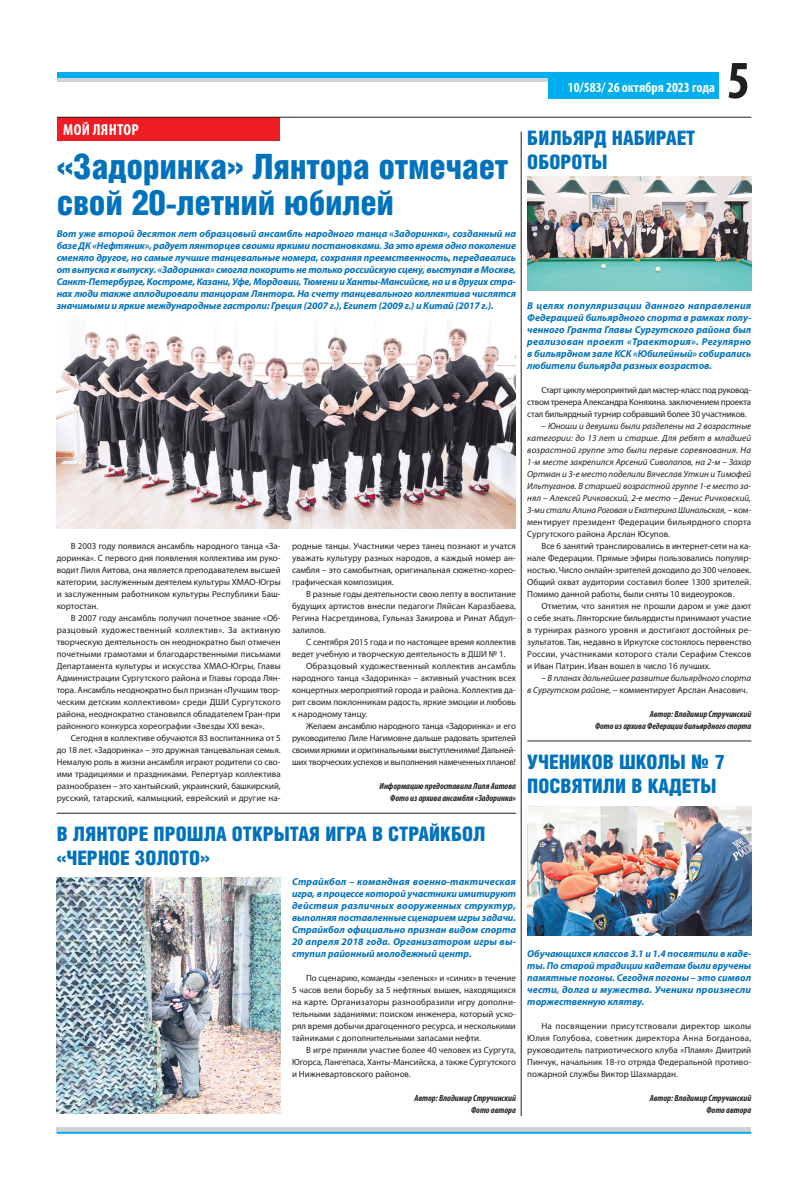
<style>
.page{position:relative;width:808px;height:1191px;background:#fff}
.page>*{position:absolute;margin:0;border:0;box-sizing:border-box;transform-origin:0 0}
.t1{font:700 condensed 54px "Myriad Pro";color:#231f20}
.t2{font:35px/36px "Helios Cond Black C";letter-spacing:-.01em;color:#0072bc}
.t3{font:20px/24px "Helios Cond Black C";color:#0072bc}
.t4{font:700 condensed 16px "Myriad Pro";letter-spacing:.02em;color:#fff}
.t5{font:700 condensed 14px "Myriad Pro";color:#fff}
.t6{font:italic 700 10px/12px "Myriad Pro";color:#0072bc;text-align:justify}
.t7{font:9px/12px "Myriad Pro";color:#231f20;text-align:justify}
.t8{font:italic 9px/12px "Myriad Pro";color:#231f20;text-align:justify}
.t9{font:italic 700 condensed 9px/12px "Myriad Pro";color:#231f20;text-align:right}
.s1{font-style:normal}
</style>
<div class="page">
<div style="left:57px;top:72px;width:662px;height:6px;background:#00aeef"></div>
<hr style="left:57px;top:78px;width:662px;height:4px;background:#d1d2d4">
<div style="left:549px;top:78px;width:170px;height:21px;background:#00aeef"></div>
<hr style="left:57px;top:1127px;width:694px;height:4px;background:#d1d2d4">
<hr style="left:57px;top:1131px;width:694px;height:2px;background:#00aeef">
<hr style="left:57px;top:813px;width:459px;height:1px;background:#231f20">
<hr style="left:521px;top:132px;width:1px;height:984px;background:#231f20">
<div style="left:57px;top:117px;width:223px;height:23px;background:#ee1d23"></div>
<hr style="left:57px;top:117px;width:694px;height:1px;background:#262324">
<img style="left:57px;top:319px;width:459px;height:210px">
<img style="left:527px;top:177px;width:224px;height:113px">
<img style="left:57px;top:878px;width:224px;height:235px">
<img style="left:527px;top:806px;width:224px;height:129px">
<hr style="left:527px;top:740px;width:224px;height:1px;background:#231f20">
<h3 class="t4" style="left:63px;top:120px;width:77px">МОЙ ЛЯНТОР</h3>
<h2 class="t2" style="left:57px;top:148px;width:453px">«Задоринка» Лянтора отмечает свой 20-летний юбилей</h2>
<p class="t6" style="left:57px;top:227px;width:461px">Вот уже второй десяток лет образцовый ансамбль народного танца «Задоринка», созданный на базе ДК «Нефтяник», радует лянторцев своими яркими постановками. За это время одно поколение сменяло другое, но самые лучшие танцевальные номера, сохраняя преемственность, передавались от выпуска к выпуску. «Задоринка» смогла покорить не только российскую сцену, выступая в Москве, Санкт-Петербурге, Костроме, Казани, Уфе, Мордовии, Тюмени и Ханты-Мансийске, но и в других стра&shy;нах люди также аплодировали танцорам Лянтора. На счету танцевального коллектива числятся значимыми и яркие международные гастроли: Греция (2007 г.), Египет (2009 г.) и Китай (2017 г.).</p>
<p class="t7" style="left:57px;top:540px;width:225px;text-indent:14px">В 2003 году появился ансамбль народного танца «За&shy;доринка». С первого дня появления коллектива им руко&shy;водит Лиля Аитова, она является преподавателем высшей категории, заслуженным деятелем культуры ХМАО-Югры и заслуженным работником культуры Республики Баш&shy;кортостан.</p>
<p class="t7" style="left:57px;top:612px;width:226px;text-indent:14px">В 2007 году ансамбль получил почетное звание «Об&shy;разцовый художественный коллектив». За активную творческую деятельность он неоднократно был отмечен почетными грамотами и благодарственными письмами Департамента культуры и искусства ХМАО-Югры, Главы Администрации Сургутского района и Главы города Лян&shy;тора. Ансамбль неоднократно был признан «Лучшим твор&shy;ческим детским коллективом» среди ДШИ Сургутского района, неоднократно становился обладателем Гран-при районного конкурса хореографии «Звезды XXI века».</p>
<p class="t7" style="left:57px;top:732px;width:226px;text-indent:14px">Сегодня в коллективе обучаются 83 воспитанника от 5 до 18 лет. «Задоринка» – это дружная танцевальная семья.<br>Немалую роль в жизни ансамбля играют родители со сво&shy;ими традициями и праздниками. Репертуар коллектива разнообразен – это хантыйский, украинский, башкирский, русский, татарский, калмыцкий, еврейский и другие на-</p>
<p class="t7" style="left:292px;top:540px;width:226px">родные танцы. Участники через танец познают и учатся уважать культуру разных народов, а каждый номер ан&shy;самбля – это самобытная, оригинальная сюжетно-хорео&shy;графическая композиция.</p>
<p class="t7" style="left:292px;top:588px;width:225px;text-indent:14px">В разные годы деятельности свою лепту в воспитание будущих артистов внесли педагоги Ляйсан Каразбаева, Регина Насретдинова, Гульназ Закирова и Ринат Абдул&shy;залилов.</p>
<p class="t7" style="left:292px;top:636px;width:225px;text-indent:14px">С сентября 2015 года и по настоящее время коллектив ведет учебную и творческую деятельность в ДШИ № 1.</p>
<p class="t7" style="left:292px;top:660px;width:226px;text-indent:14px">Образцовый художественный коллектив ансамбль народного танца «Задоринка» – активный участник всех концертных мероприятий города и района. Коллектив да&shy;рит своим поклонникам радость, яркие эмоции и любовь к народному танцу.</p>
<p class="t7" style="left:292px;top:720px;width:225px;text-indent:14px">Желаем ансамблю народного танца «Задоринка» и его руководителю Лиле Нагимовне дальше радовать зрителей своими яркими и оригинальными выступлениями! Дальней&shy;ших творческих успехов и выполнения намеченных планов!</p>
<p class="t9" style="left:379px;top:780px;width:138px">Информацию предоставила Лиля Аитова<br>Фото из архива ансамбля «Задоринка»</p>
<h3 class="t3" style="left:57px;top:821px;width:430px">В ЛЯНТОРЕ ПРОШЛА ОТКРЫТАЯ ИГРА В СТРАЙКБОЛ «ЧЕРНОЕ ЗОЛОТО»</h3>
<p class="t6" style="left:292px;top:875px;width:226px">Страйкбол – командная военно-тактическая игра, в процессе которой участники имитируют действия различных вооруженных структур, выполняя поставленные сценарием игры задачи.<br>Страйкбол официально признан видом спорта 20 апреля 2018 года. Организатором игры вы&shy;ступил районный молодежный центр.</p>
<p class="t7" style="left:292px;top:972px;width:225px;text-indent:14px">По сценарию, команды «зеленых» и «синих» в течение 5 часов вели борьбу за 5 нефтяных вышек, находящихся на карте. Организаторы разнообразили игру дополни&shy;тельными заданиями: поиском инженера, который уско&shy;рял время добычи драгоценного ресурса, и несколькими тайниками с дополнительными запасами нефти.</p>
<p class="t7" style="left:292px;top:1044px;width:225px;text-indent:14px">В игре приняли участие более 40 человек из Сургута, Югорса, Лангепаса, Ханты-Мансийска, а также Сургутского и Нижневартовского районов.</p>
<p class="t9" style="left:414px;top:1092px;width:103px">Автор: Владимир Стручинский<br>Фото автора</p>
<h3 class="t5" style="left:568px;top:78px;width:149px">10/583/ 26 октября 2023 года</h3>
<h3 class="t3" style="left:527px;top:126px;width:170px">БИЛЬЯРД НАБИРАЕТ<br>ОБОРОТЫ</h3>
<h1 class="t1" style="left:727px;top:46px;width:25px">5</h1>
<p class="t6" style="left:527px;top:299px;width:226px">В целях популяризации данного направления Федерацией бильярдного спорта в рамках полу&shy;ченного Гранта Главы Сургутского района был реализован проект «Траектория». Регулярно в бильярдном зале КСК «Юбилейный» собирались любители бильярда разных возрастов.</p>
<p class="t7" style="left:527px;top:384px;width:225px;text-indent:14px">Старт циклу мероприятий дал мастер-класс под руковод&shy;ством тренера Александра Коняхина. заключением проекта стал бильярдный турнир собравший более 30 участников.</p>
<p class="t8" style="left:527px;top:420px;width:225px;text-indent:14px">– Юноши и девушки были разделены на 2 возрастные категории: до 13 лет и старше. Для ребят в младшей возрастной группе это были первые соревнования. На 1-м месте закрепился Арсений Сиволапов, на 2-м – Захар Ортман и 3-е место поделили Вячеслав Уткин и Тимофей Ильтуганов. В старшей возрастной группе 1-е место за&shy;нял – Алексей Ричковский, 2-е место – Денис Ричковский, 3-ми стали Алина Роговая и Екатерина Шинальская, <span class="s1">– ком&shy;ментирует президент Федерации бильярдного спорта Сургутского района Арслан Юсупов.</span></p>
<p class="t7" style="left:527px;top:540px;width:225px;text-indent:14px">Все 6 занятий транслировались в интернет-сети на ка&shy;нале Федерации. Прямые эфиры пользовались популяр&shy;ностью. Число онлайн-зрителей доходило до 300 человек.<br>Общий охват аудитории составил более 1300 зрителей.<br>Помимо данной работы, были сняты 10 видеоуроков.</p>
<p class="t7" style="left:527px;top:600px;width:225px;text-indent:14px">Отметим, что занятия не прошли даром и уже дают о себе знать. Лянторские бильярдисты принимают участие в турнирах разного уровня и достигают достойных ре&shy;зультатов. Так, недавно в Иркутске состоялось первенство России, участниками которого стали Серафим Стексов и Иван Патрин. Иван вошел в число 16 лучших.</p>
<p class="t8" style="left:527px;top:672px;width:225px;text-indent:14px">– В планах дальнейшее развитие бильярдного спорта в Сургутском районе, <span class="s1">– комментирует Арслан Анасович.</span></p>
<p class="t9" style="left:595px;top:708px;width:158px">Автор: Владимир Стручинский<br>Фото из архива Федерации бильярдного спорта</p>
<h3 class="t3" style="left:527px;top:750px;width:199px">УЧЕНИКОВ ШКОЛЫ № 7<br>ПОСВЯТИЛИ В КАДЕТЫ</h3>
<p class="t6" style="left:527px;top:947px;width:225px">Обучающихся классов 3.1 и 1.4 посвятили в каде&shy;ты. По старой традиции кадетам были вручены памятные погоны. Сегодня погоны – это символ чести, долга и мужества. Ученики произнесли торжественную клятву.</p>
<p class="t7" style="left:527px;top:1020px;width:225px;text-indent:14px">На посвящении присутствовали директор школы Юлия Голубова, советник директора Анна Богданова, руководитель патриотического клуба «Пламя» Дмитрий Пинчук, начальник 18-го отряда Федеральной противо&shy;пожарной службы Виктор Шахмардан.</p>
<p class="t9" style="left:650px;top:1092px;width:103px">Автор: Владимир Стручинский<br>Фото автора</p>
</div>
